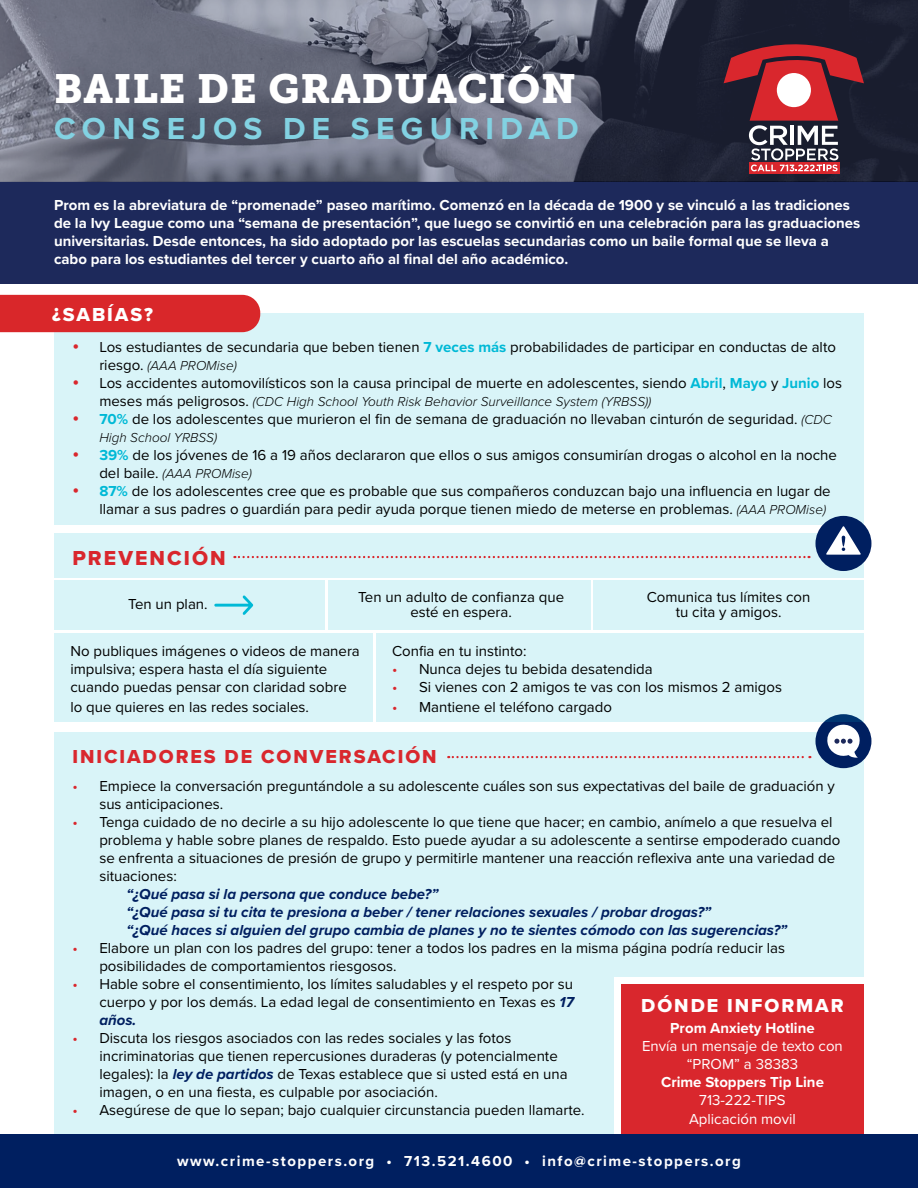
<style>
.page{position:relative;width:918px;height:1188px;background:#fff}
.page>*{position:absolute;margin:0;border:0;box-sizing:border-box;transform-origin:0 0}
.t1{font:40.5px "Museo Slab 900";letter-spacing:.02em;color:#fff}
.t2{font:700 31.5px "Proxima Nova";letter-spacing:.2em;color:#82d2e2}
.t3{font:21px "Proxima Nova Extrabld";letter-spacing:.1em;color:#d9272d}
.t4{font:19.5px "Proxima Nova Extrabld";letter-spacing:.1em;color:#d9272d}
.t5{font:19.5px "Proxima Nova Extrabld";letter-spacing:.1em;color:#fff}
.t6{font:15px/18px "Proxima Nova";color:#000}
.t7{font:700 15px/18px "Proxima Nova";color:#fff}
.t8{font:italic 700 15px/18px "Proxima Nova";color:#001f60}
.t9{font:15px/18px "Proxima Nova";color:#fff;text-align:center}
.t10{font:700 15px "Proxima Nova";letter-spacing:.1em;color:#fff}
.t11{font:italic 300 13.5px "Proxima Nova";color:#000}
.s1{font-weight:700;color:#00b9d6}
.s2{font-weight:400;font-style:normal;font-size:15px}
.s3{font-weight:300;font-style:italic;font-size:13.5px}
.s4{color:#d9272d}
.s5{font-weight:700;font-style:italic;color:#001f60}
</style>
<div class="page">
<div style="left:54px;top:314px;width:810px;height:211px;background:#d9f4f8"></div>
<div style="left:0;top:181px;width:918px;height:103px;background:#1d295b"></div>
<div style="left:0;top:295px;width:260px;height:37px;background:#d9272a"></div>
<div style="left:54px;top:733px;width:810px;height:405px;background:#d9f4f8"></div>
<svg style="left:448px;top:756px;width:362px;height:2px"></svg>
<div style="left:614px;top:977px;width:250px;height:165px;background:#fff"></div>
<div style="left:621px;top:984px;width:243px;height:154px;background:#d9272d"></div>
<div style="left:0;top:1134px;width:918px;height:54px;background:#001f60"></div>
<div style="left:815px;top:714px;width:56px;height:54px;background:#001f60;border-radius:50%"></div>
<svg style="left:827px;top:724px;width:33px;height:34px"></svg>
<div style="left:377px;top:633px;width:487px;height:89px;background:#d9f4f8"></div>
<div style="left:593px;top:581px;width:271px;height:49px;background:#d9f4f8"></div>
<div style="left:54px;top:581px;width:271px;height:49px;background:#d9f4f8"></div>
<div style="left:54px;top:533px;width:810px;height:44px;background:#d9f4f8"></div>
<svg style="left:234px;top:556px;width:576px;height:2px"></svg>
<div style="left:815px;top:516px;width:56px;height:55px;background:#001f60;border-radius:50%"></div>
<svg style="left:826px;top:526px;width:35px;height:29px"></svg>
<div style="left:328px;top:581px;width:262px;height:49px;background:#d9f4f8"></div>
<div style="left:54px;top:633px;width:319px;height:89px;background:#d9f4f8"></div>
<svg style="left:214px;top:595px;width:39px;height:20px"></svg>
<svg style="left:0;top:0;width:918px;height:181px;background:#565a6b"></svg>
<svg style="left:749px;top:171px;width:90px;height:3px"></svg>
<svg style="left:724px;top:27px;width:140px;height:144px;background:#6f3945"></svg>
<h1 class="t1" style="left:54px;top:66px;width:523px">BAILE DE GRADUACIÓN</h1>
<h2 class="t2" style="left:54px;top:105px;width:526px">CONSEJOS DE SEGURIDAD</h2>
<p class="t7" style="left:54px;top:196px;width:808px">Prom es la abreviatura de “promenade” paseo marítimo. Comenzó en la década de 1900 y se vinculó a las tradiciones de la Ivy League como una “semana de presentación”, que luego se convirtió en una celebración para las graduaciones universitarias. Desde entonces, ha sido adoptado por las escuelas secundarias como un baile formal que se lleva a cabo para los estudiantes del tercer y cuarto año al final del año académico.</p>
<h3 class="t5" style="left:52px;top:300px;width:102px">¿SABÍAS?</h3>
<p class="t6" style="left:99px;top:337px;width:738px">Los estudiantes de secundaria que beben tienen <span class="s1">7 veces más</span> probabilidades de participar en conductas de alto</p>
<p class="t11" style="left:99px;top:355px;width:139px"><span class="s2">riesgo.</span> (AAA PROMise)</p>
<p class="t6" style="left:99px;top:373px;width:744px">Los accidentes automovilísticos son la causa principal de muerte en adolescentes, siendo <span class="s1">Abril</span>, <span class="s1">Mayo</span> y <span class="s1">Junio</span> los</p>
<p class="t11" style="left:99px;top:391px;width:553px"><span class="s2">meses más peligrosos.</span> (CDC High School Youth Risk Behavior Surveillance System (YRBSS))</p>
<p class="t6" style="left:99px;top:409px;width:734px"><span class="s1">70%</span> de los adolescentes que murieron el fin de semana de graduación no llevaban cinturón de seguridad. <span class="s3">(CDC</span></p>
<p class="t11" style="left:99px;top:427px;width:119px">High School YRBSS)</p>
<p class="t6" style="left:99px;top:445px;width:739px"><span class="s1">39%</span> de los jóvenes de 16 a 19 años declararon que ellos o sus amigos consumirían drogas o alcohol en la noche</p>
<p class="t11" style="left:99px;top:463px;width:154px"><span class="s2">del baile.</span> (AAA PROMise)</p>
<p class="t6" style="left:99px;top:481px;width:733px"><span class="s1">87%</span> de los adolescentes cree que es probable que sus compañeros conduzcan bajo una influencia en lugar de llamar a sus padres o guardián para pedir ayuda porque tienen miedo de meterse en problemas. <span class="s3">(AAA PROMise)</span></p>
<h3 class="t3" style="left:72px;top:542px;width:155px">PREVENCIÓN</h3>
<p class="t6" style="left:647px;top:588px;width:165px;line-height:15px;text-align:center">Comunica tus límites con tu cita y amigos.</p>
<p class="t6" style="left:358px;top:588px;width:208px;line-height:15px;text-align:center">Ten un adulto de confianza que esté en espera.</p>
<p class="t6" style="left:128px;top:595px;width:81px">Ten un plan.</p>
<p class="t6" style="left:70px;top:641px;width:291px">No publiques imágenes o videos de manera impulsiva; espera hasta el día siguiente cuando puedas pensar con claridad sobre</p>
<p class="t6" style="left:70px;top:697px;width:240px">lo que quieres en las redes sociales.</p>
<p class="t6" style="left:392px;top:641px;width:136px">Confia en tu instinto:</p>
<p class="t6" style="left:392px;top:659px;width:262px"><span class="s4">•</span> Nunca dejes tu bebida desatendida</p>
<p class="t6" style="left:392px;top:677px;width:392px"><span class="s4">•</span> Si vienes con 2 amigos te vas con los mismos 2 amigos</p>
<p class="t6" style="left:392px;top:697px;width:222px"><span class="s4">•</span> Mantiene el teléfono cargado</p>
<h3 class="t4" style="left:72px;top:742px;width:366px">INICIADORES DE CONVERSACIÓN</h3>
<p class="t6" style="left:99px;top:776px;width:737px;text-indent:-27px"><span class="s4">•</span> Empiece la conversación preguntándole a su adolescente cuáles son sus expectativas del baile de graduación y sus anticipaciones.</p>
<p class="t6" style="left:99px;top:812px;width:743px;text-indent:-27px"><span class="s4">•</span> Tenga cuidado de no decirle a su hijo adolescente lo que tiene que hacer; en cambio, anímelo a que resuelva el problema y hable sobre planes de respaldo. Esto puede ayudar a su adolescente a sentirse empoderado cuando se enfrenta a situaciones de presión de grupo y permitirle mantener una reacción reflexiva ante una variedad de situaciones:</p>
<p class="t8" style="left:126px;top:884px;width:662px">“¿Qué pasa si la persona que conduce bebe?”<br>“¿Qué pasa si tu cita te presiona a beber / tener relaciones sexuales / probar drogas?”<br>“¿Qué haces si alguien del grupo cambia de planes y no te sientes cómodo con las sugerencias?”</p>
<p class="t6" style="left:99px;top:938px;width:687px;text-indent:-27px"><span class="s4">•</span> Elabore un plan con los padres del grupo: tener a todos los padres en la misma página podría reducir las posibilidades de comportamientos riesgosos.</p>
<p class="t6" style="left:99px;top:974px;width:476px;text-align:justify;text-indent:-27px"><span class="s4">•</span> Hable sobre el consentimiento, los límites saludables y el respeto por su cuerpo y por los demás. La edad legal de consentimiento en Texas es <span class="s5">17 años.</span></p>
<p class="t6" style="left:99px;top:1028px;width:470px;text-indent:-27px"><span class="s4">•</span> Discuta los riesgos asociados con las redes sociales y las fotos incriminatorias que tienen repercusiones duraderas (y potencialmente legales): la <span class="s5">ley de partidos</span> de Texas establece que si usted está en una imagen, o en una fiesta, es culpable por asociación.</p>
<p class="t6" style="left:72px;top:1100px;width:514px"><span class="s4">•</span> Asegúrese de que lo sepan; bajo cualquier circunstancia pueden llamarte.</p>
<h3 class="t5" style="left:641px;top:991px;width:204px">DÓNDE INFORMAR</h3>
<p class="t7" style="left:670px;top:1018px;width:146px">Prom Anxiety Hotline</p>
<p class="t9" style="left:642px;top:1036px;width:202px">Envía un mensaje de texto con “PROM” a 38383</p>
<p class="t7" style="left:661px;top:1072px;width:164px">Crime Stoppers Tip Line</p>
<p class="t9" style="left:689px;top:1089px;width:108px;line-height:19.8px">713-222-TIPS<br>Aplicación movil</p>
<p class="t10" style="left:177px;top:1150px;width:565px">www.crime-stoppers.org • 713.521.4600 • info@crime-stoppers.org</p>
</div>
